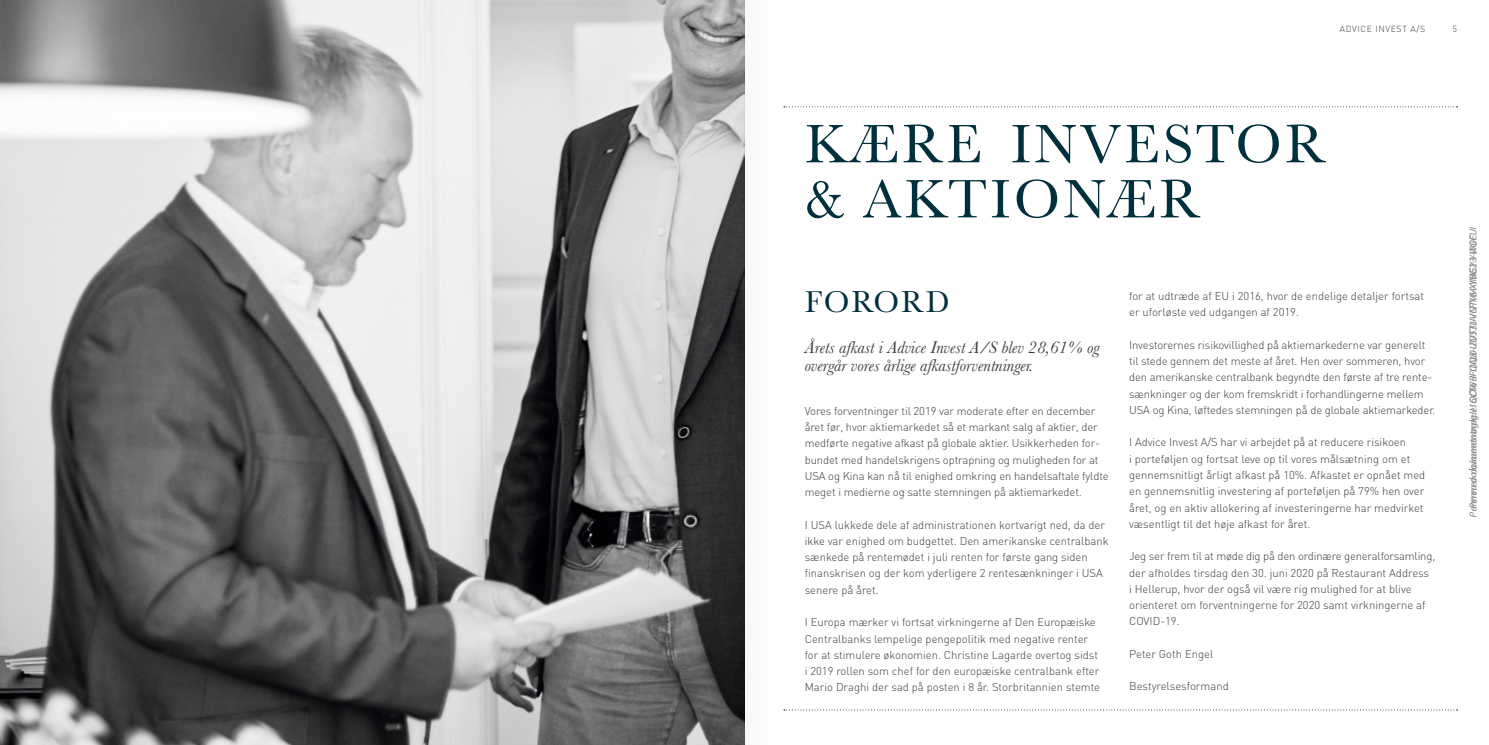
<style>
.page{position:relative;width:1489px;height:745px;background:#fff}
.page>*{position:absolute;margin:0;border:0;box-sizing:border-box;transform-origin:0 0}
.t1{font:56.25px/55px "Baskerville";letter-spacing:.06em;color:#00303e}
.t2{font:31.25px "Baskerville";letter-spacing:.06em;color:#00303e}
.t3{font:italic 17.5px/18.8px "Baskerville";color:#3c3c3b}
.t4{font:300 11.25px/16.2px "DIN";letter-spacing:-.005em;color:#3c3c3b}
.t5{font:italic 10px "Myriad Pro";color:#888}
.t6{font:300 8.75px "DIN";letter-spacing:.07em;color:#3c3c3b}
</style>
<div class="page">
<img style="left:0;top:0;width:744px;height:744px">
<svg style="left:784px;top:106px;width:673px;height:1px"></svg>
<svg style="left:784px;top:709px;width:673px;height:1px"></svg>
<div style="left:744px;top:0;width:39px;height:744px;background:#f6f6f6"></div>
<p class="t6" style="left:1339px;top:23px;width:87px">ADVICE INVEST A/S</p>
<p class="t6" style="left:1452px;top:23px;width:6px">5</p>
<h1 class="t1" style="left:804px;top:118px;width:523px">KÆRE INVESTOR &amp; AKTIONÆR</h1>
<h2 class="t2" style="left:804px;top:286px;width:146px">FORORD</h2>
<p class="t4" style="left:1129px;top:287px;width:296px">for at udtræde af EU i 2016, hvor de endelige detaljer fortsat er uforløste ved udgangen af 2019.</p>
<p class="t4" style="left:1129px;top:336px;width:308px">Investorernes risikovillighed på aktiemarkederne var generelt til stede gennem det meste af året. Hen over sommeren, hvor den amerikanske centralbank begyndte den første af tre rente&shy;sænkninger og der kom fremskridt i forhandlingerne mellem USA og Kina, løftedes stemningen på de globale aktiemarkeder.</p>
<p class="t4" style="left:1129px;top:434px;width:298px">I Advice Invest A/S har vi arbejdet på at reducere risikoen<br>i porteføljen og fortsat leve op til vores målsætning om et gennemsnitligt årligt afkast på 10%. Afkastet er opnået med en gennemsnitlig investering af porteføljen på 79% hen over året, og en aktiv allokering af investeringerne har medvirket væsentligt til det høje afkast for året.</p>
<p class="t4" style="left:1129px;top:547px;width:307px">Jeg ser frem til at møde dig på den ordinære generalforsamling, der afholdes tirsdag den 30. juni 2020 på Restaurant Address<br>i Hellerup, hvor der også vil være rig mulighed for at blive orienteret om forventningerne for 2020 samt virkningerne af COVID-19.</p>
<p class="t4" style="left:1129px;top:645px;width:86px">Peter Goth Engel</p>
<p class="t4" style="left:1129px;top:677px;width:101px">Bestyrelsesformand</p>
<h3 class="t3" style="left:804px;top:338px;width:296px">Årets afkast i Advice Invest A/S blev 28,61% og overgår vores årlige afkastforventninger.</h3>
<p class="t4" style="left:804px;top:402px;width:305px">Vores forventninger til 2019 var moderate efter en december året før, hvor aktiemarkedet så et markant salg af aktier, der medførte negative afkast på globale aktier. Usikkerheden for&shy;bundet med handelskrigens optrapning og muligheden for at USA og Kina kan nå til enighed omkring en handelsaftale fyldte meget i medierne og satte stemningen på aktiemarkedet.</p>
<p class="t4" style="left:804px;top:516px;width:305px">I USA lukkede dele af administrationen kortvarigt ned, da der ikke var enighed om budgettet. Den amerikanske centralbank sænkede på rentemødet i juli renten for første gang siden finanskrisen og der kom yderligere 2 rentesænkninger i USA senere på året.</p>
<p class="t4" style="left:804px;top:613px;width:297px">I Europa mærker vi fortsat virkningerne af Den Europæiske Centralbanks lempelige pengepolitik med negative renter for at stimulere økonomien. Christine Lagarde overtog sidst i 2019 rollen som chef for den europæiske centralbank efter Mario Draghi der sad på posten i 8 år. Storbritannien stemte</p>
<p class="t5" style="left:1469px;top:517px;width:293px;rotate:-90deg">Penneo dokument øg le:I1QDW-IFQQ8-UOT3J-VNTVM-YBGY3-W0FUI</p>
<p class="t5" style="left:1468px;top:509px;width:277px;rotate:-90deg">Penneo dokumentnøgle:6CT6B-1IAL0-ZVSTU-ICFY6-XIME2-YI7GC</p>
</div>
